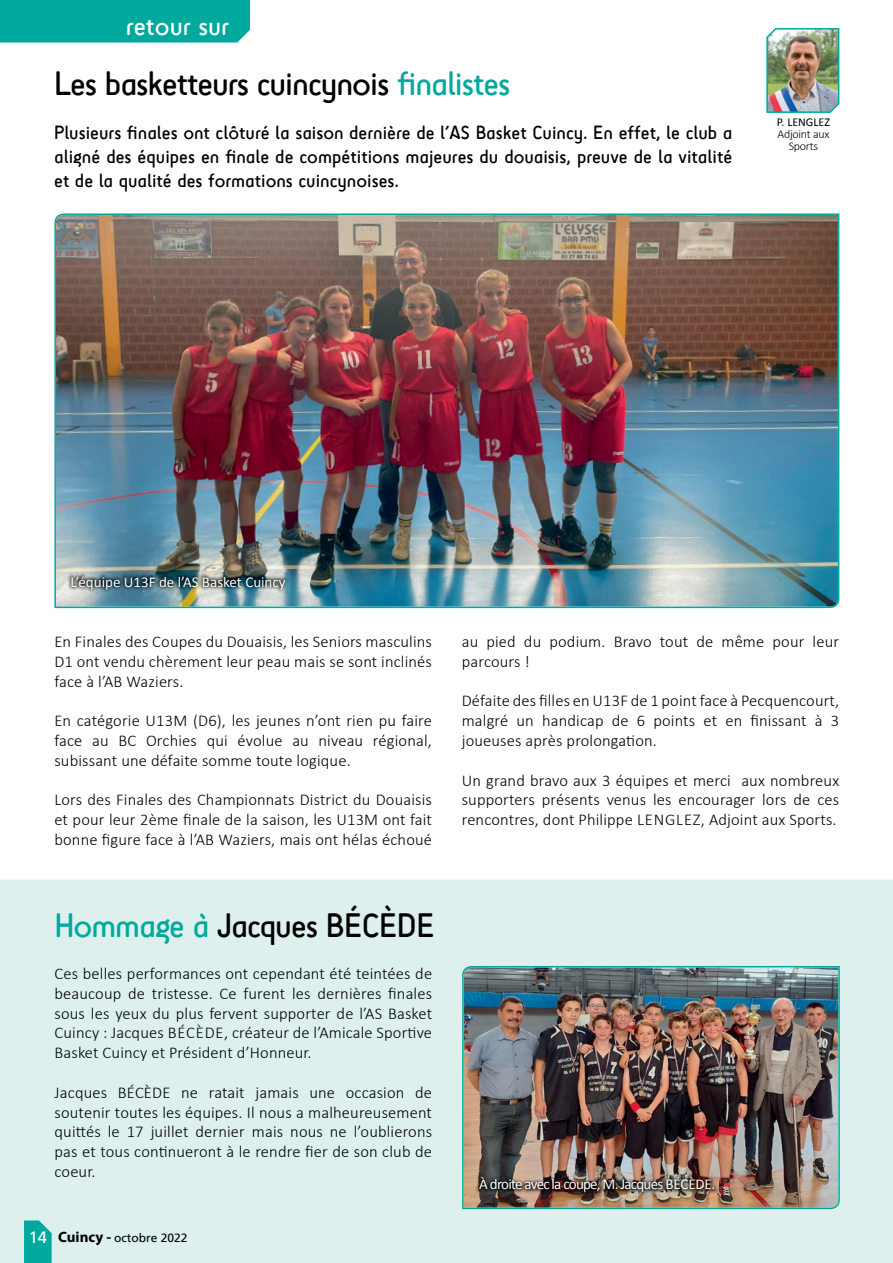
<style>
.page{position:relative;width:893px;height:1263px;background:#fff}
.page>*{position:absolute;margin:0;border:0;box-sizing:border-box;transform-origin:0 0}
.t1{font:34.5px "Sci Fly Sans";letter-spacing:-.03em;color:#000}
.t2{font:27px "Sci Fly Sans";color:#fff}
.t3{font:19.5px/24px "Sci Fly Sans";color:#000;text-align:justify}
.t4{font:300 16.5px/19.8px "Calibri";letter-spacing:.01em;color:#000;text-align:justify}
.t5{font:15px "Calibri";letter-spacing:-.05em;color:#fff}
.t6{font:15px "Calibri";letter-spacing:-.01em;color:#fff}
.t7{font:12px "Frutiger LT Std";color:#000}
.t8{font:300 12px/12px "Calibri";letter-spacing:-.02em;color:#000;text-align:center}
.t9{font:12px "Calibri";color:#000}
.s1{color:#00a99d}
.s2{font-size:16.5px;color:#fff}
.s3{font-family:"Myriad Pro";font-weight:700;font-size:15px}
</style>
<div class="page">
<div style="left:0;top:0;width:250px;height:43px;background:#00a99d"></div>
<img style="left:54px;top:213px;width:785px;height:395px">
<img style="left:67px;top:572px;width:223px;height:22px">
<div style="left:0;top:880px;width:893px;height:383px;background:#ddf0ee"></div>
<svg style="left:24px;top:1220px;width:28px;height:43px"></svg>
<img style="left:766px;top:28px;width:74px;height:85px">
<img style="left:462px;top:966px;width:378px;height:243px">
<img style="left:475px;top:1172px;width:243px;height:24px">
<h2 class="t2" style="left:126px;top:10px;width:105px">retour sur</h2>
<h1 class="t1" style="left:54px;top:63px;width:458px">Les basketteurs cuincynois <span class="s1">finalistes</span></h1>
<p class="t3" style="left:54px;top:121px;width:680px">Plusieurs finales ont clôturé la saison dernière de l’AS Basket Cuincy. En effet, le club a aligné des équipes en finale de compétitions majeures du douaisis, preuve de la vitalité et de la qualité des formations cuincynoises.</p>
<p class="t9" style="left:777px;top:115px;width:55px">P. LENGLEZ</p>
<p class="t8" style="left:777px;top:128px;width:53px">Adjoint aux<br>Sports</p>
<p class="t6" style="left:71px;top:572px;width:217px">L’équipe U13F de l’AS Basket Cuincy</p>
<p class="t4" style="left:54px;top:631px;width:379px">En Finales des Coupes du Douaisis, les Seniors masculins D1 ont vendu chèrement leur peau mais se sont inclinés face à l’AB Waziers.</p>
<p class="t4" style="left:54px;top:711px;width:379px">En catégorie U13M (D6), les jeunes n’ont rien pu faire face au BC Orchies qui évolue au niveau régional, subissant une défaite somme toute logique.</p>
<p class="t4" style="left:54px;top:790px;width:379px">Lors des Finales des Championnats District du Douaisis et pour leur 2ème finale de la saison, les U13M ont fait bonne figure face à l’AB Waziers, mais ont hélas échoué</p>
<h1 class="t1" style="left:54px;top:905px;width:382px"><span class="s1">Hommage à</span> Jacques BÉCÈDE</h1>
<p class="t4" style="left:55px;top:963px;width:379px">Ces belles performances ont cependant été teintées de beaucoup de tristesse. Ce furent les dernières finales sous les yeux du plus fervent supporter de l’AS Basket Cuincy : Jacques BÉCÈDE, créateur de l’Amicale Sportive Basket Cuincy et Président d’Honneur.</p>
<p class="t4" style="left:55px;top:1082px;width:379px">Jacques BÉCÈDE ne ratait jamais une occasion de soutenir toutes les équipes. Il nous a malheureusement quittés le 17 juillet dernier mais nous ne l’oublierons pas et tous continueront à le rendre fier de son club de coeur.</p>
<p class="t7" style="left:29px;top:1231px;width:160px"><span class="s2">14</span> <span class="s3">Cuincy -</span> octobre 2022</p>
<p class="t4" style="left:462px;top:631px;width:379px">au pied du podium. Bravo tout de même pour leur parcours !</p>
<p class="t4" style="left:462px;top:691px;width:379px">Défaite des filles en U13F de 1 point face à Pecquencourt, malgré un handicap de 6 points et en finissant à 3 joueuses après prolongation.</p>
<p class="t4" style="left:462px;top:770px;width:379px">Un grand bravo aux 3 équipes et merci aux nombreux supporters présents venus les encourager lors de ces rencontres, dont Philippe LENGLEZ, Adjoint aux Sports.</p>
<p class="t5" style="left:479px;top:1175px;width:238px">À droite avec la coupe, M. Jacques BÉCÈDE.</p>
</div>
